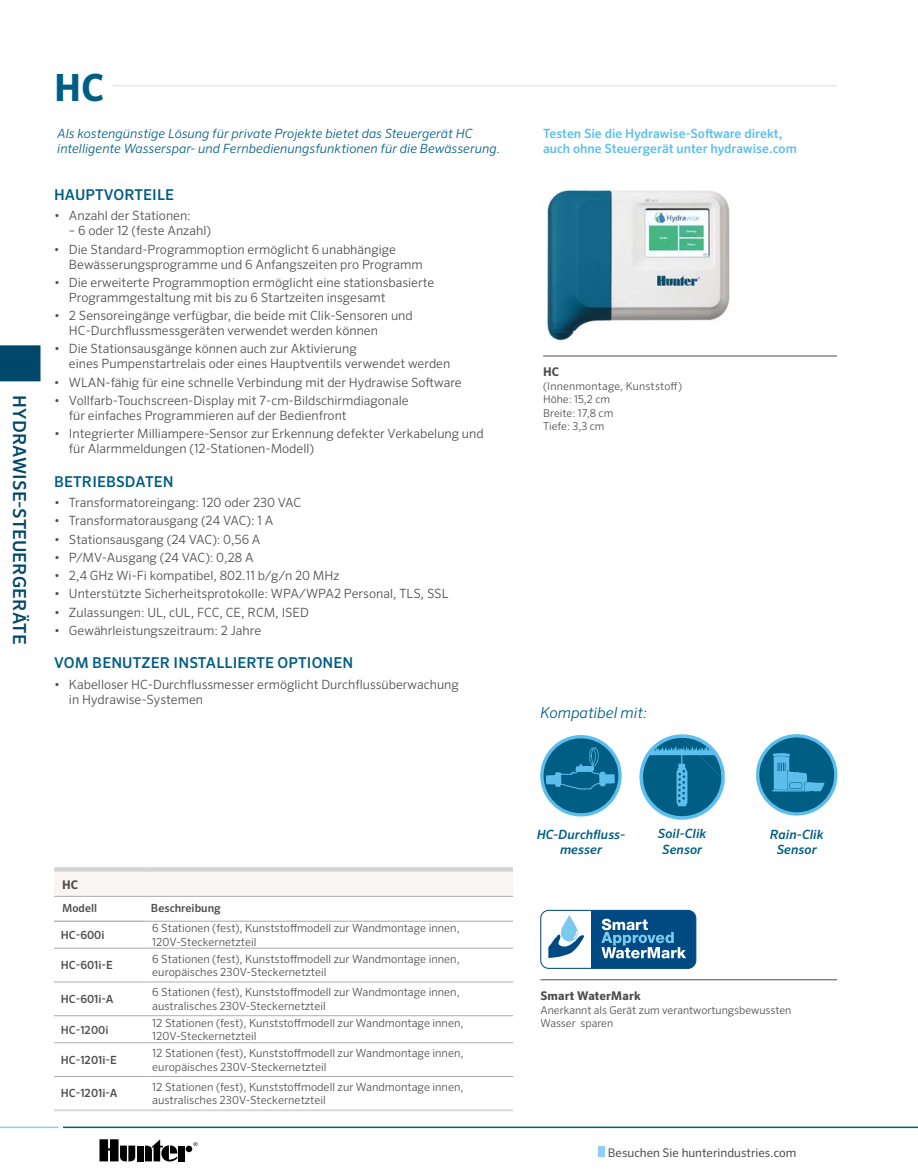
<style>
.page{position:relative;width:918px;height:1175px;background:#fff}
.page>*{position:absolute;margin:0;border:0;box-sizing:border-box;transform-origin:0 0}
.t1{font:700 37.5px "Sero Pro";color:#005d83}
.t2{font:500 18px "Sero Pro";letter-spacing:.01em;color:#004869}
.t3{font:500 15px "Sero Pro";letter-spacing:.01em;color:#005d83}
.t4{font:italic 300 15px "Sero Pro";color:#005d83}
.t5{font:300 12.75px/15px "Sero Pro";color:#4c4d4d}
.t6{font:italic 300 12.75px/15px "Sero Pro";letter-spacing:.005em;color:#005d83}
.t7{font:500 12.75px/15px "Sero Pro";color:#5cbfed}
.t8{font:italic 500 12.75px/15.3px "Sero Pro";letter-spacing:.005em;color:#005d83;text-align:center}
.t9{font:12px "Sero Pro";color:#4c4d4d}
.t10{font:700 12px "Sero Pro";letter-spacing:.01em;color:#4c4d4d}
.t11{font:300 11.25px/13.5px "Sero Pro";color:#4c4d4d}
.t12{font:500 11.25px "Sero Pro";color:#4c4d4d}
.t13{font:500 11.25px "Sero Pro";color:#535454}
.t14{font:300 10.8px/13.5px "Sero Pro";color:#4c4d4d}
</style>
<div class="page">
<div style="left:0;top:345px;width:40px;height:36px;background:#004869"></div>
<div style="left:599px;top:1146px;width:6px;height:10px;background:#8dcef2"></div>
<hr style="left:63px;top:1126px;width:855px;height:2px;background:#005d83">
<hr style="left:0;top:1126px;width:58px;height:2px;background:#8dcef2">
<svg style="left:194px;top:1142px;width:3px;height:4px"></svg>
<div style="left:137px;top:1145px;width:7px;height:16px;background:#000"></div>
<div style="left:186px;top:1145px;width:6px;height:7px;background:#000;border-radius:50%"></div>
<div style="left:178px;top:1145px;width:7px;height:16px;background:#000"></div>
<svg style="left:145px;top:1139px;width:32px;height:22px"></svg>
<svg style="left:100px;top:1139px;width:35px;height:22px"></svg>
<hr style="left:54px;top:85px;width:783px;height:1px;background:#dbdcdc">
<hr style="left:543px;top:356px;width:294px;height:1px;background:#4c4d4d">
<div style="left:54px;top:47px;width:58px;height:53px;background:#fff"></div>
<hr style="left:540px;top:979px;width:297px;height:1px;background:#4c4d4d">
<div style="left:54px;top:869px;width:459px;height:27px;background:#f8f5f2"></div>
<svg style="left:54px;top:947px;width:459px;height:97px"></svg>
<hr style="left:54px;top:867px;width:90px;height:4px;background:#d4d5d5">
<hr style="left:144px;top:867px;width:369px;height:4px;background:#d4d5d5">
<hr style="left:54px;top:896px;width:90px;height:1px;background:#abacac">
<hr style="left:144px;top:896px;width:369px;height:1px;background:#abacac">
<hr style="left:54px;top:921px;width:90px;height:1px;background:#969798">
<hr style="left:144px;top:921px;width:369px;height:1px;background:#a8a9a9">
<hr style="left:54px;top:1109px;width:90px;height:2px;background:#d4d5d5">
<hr style="left:144px;top:1109px;width:369px;height:2px;background:#d4d5d5">
<hr style="left:54px;top:948px;width:90px;height:1px;background:#abacac">
<hr style="left:144px;top:948px;width:369px;height:1px;background:#abacac">
<hr style="left:54px;top:981px;width:90px;height:1px;background:#abacac">
<hr style="left:144px;top:981px;width:369px;height:1px;background:#abacac">
<hr style="left:54px;top:1015px;width:90px;height:1px;background:#abacac">
<hr style="left:144px;top:1015px;width:369px;height:1px;background:#abacac">
<hr style="left:54px;top:1042px;width:90px;height:1px;background:#abacac">
<hr style="left:144px;top:1042px;width:369px;height:1px;background:#abacac">
<hr style="left:54px;top:1076px;width:90px;height:1px;background:#abacac">
<hr style="left:144px;top:1076px;width:369px;height:1px;background:#abacac">
<img style="left:547px;top:189px;width:183px;height:152px">
<svg style="left:639px;top:734px;width:86px;height:85px"></svg>
<svg style="left:756px;top:734px;width:81px;height:81px"></svg>
<div style="left:759px;top:737px;width:75px;height:75px;background:#005d83;border-radius:50%"></div>
<svg style="left:772px;top:753px;width:53px;height:38px"></svg>
<div style="left:540px;top:909px;width:156px;height:59px;border:1px solid #004a83;border-radius:8px"></div>
<svg style="left:548px;top:915px;width:36px;height:43px"></svg>
<svg style="left:591px;top:910px;width:105px;height:58px;background:#276899"></svg>
<svg style="left:540px;top:735px;width:82px;height:81px"></svg>
<div style="left:544px;top:738px;width:74px;height:75px;background:#005d83;border-radius:50%"></div>
<svg style="left:546px;top:747px;width:69px;height:42px"></svg>
<h2 class="t2" style="left:30px;top:395px;width:251px;rotate:90deg">HYDRAWISE-STEUERGERÄTE</h2>
<h1 class="t1" style="left:54px;top:64px;width:51px">HC</h1>
<p class="t6" style="left:57px;top:126px;width:445px">Als kostengünstige Lösung für private Projekte bietet das Steuergerät HC intelligente Wasserspar- und Fernbedienungsfunktionen für die Bewässerung.</p>
<p class="t3" style="left:54px;top:185px;width:122px">HAUPTVORTEILE</p>
<p class="t5" style="left:54px;top:208px;width:138px">• Anzahl der Stationen:</p>
<p class="t5" style="left:69px;top:223px;width:144px">– 6 oder 12 (feste Anzahl)</p>
<p class="t5" style="left:69px;top:241px;width:355px;text-indent:-15px">• Die Standard-Programmoption ermöglicht 6 unabhängige<br>Bewässerungsprogramme und 6 Anfangszeiten pro Programm</p>
<p class="t5" style="left:69px;top:275px;width:367px;text-indent:-15px">• Die erweiterte Programmoption ermöglicht eine stationsbasierte<br>Programmgestaltung mit bis zu 6 Startzeiten insgesamt</p>
<p class="t5" style="left:69px;top:308px;width:345px;text-indent:-15px">• 2 Sensoreingänge verfügbar, die beide mit Clik-Sensoren und<br>HC-Durchflussmessgeräten verwendet werden können</p>
<p class="t5" style="left:69px;top:341px;width:383px;text-indent:-15px">• Die Stationsausgänge können auch zur Aktivierung<br>eines Pumpenstartrelais oder eines Hauptventils verwendet werden</p>
<p class="t5" style="left:54px;top:374px;width:409px">• WLAN-fähig für eine schnelle Verbindung mit der Hydrawise Software</p>
<p class="t5" style="left:69px;top:393px;width:341px;text-indent:-15px">• Vollfarb-Touchscreen-Display mit 7-cm-Bildschirmdiagonale für einfaches Programmieren auf der Bedienfront</p>
<p class="t5" style="left:69px;top:426px;width:416px;text-indent:-15px">• Integrierter Milliampere-Sensor zur Erkennung defekter Verkabelung und für Alarmmeldungen (12-Stationen-Modell)</p>
<p class="t3" style="left:54px;top:472px;width:121px">BETRIEBSDATEN</p>
<p class="t5" style="left:54px;top:495px;width:249px">• Transformatoreingang: 120 oder 230 VAC</p>
<p class="t5" style="left:54px;top:513px;width:221px">• Transformatorausgang (24 VAC): 1 A</p>
<p class="t5" style="left:54px;top:531px;width:208px">• Stationsausgang (24 VAC): 0,56 A</p>
<p class="t5" style="left:54px;top:549px;width:201px">• P/MV-Ausgang (24 VAC): 0,28 A</p>
<p class="t5" style="left:54px;top:568px;width:287px">• 2,4 GHz Wi-Fi kompatibel, 802.11 b/g/n 20 MHz</p>
<p class="t5" style="left:54px;top:586px;width:396px">• Unterstützte Sicherheitsprotokolle: WPA/WPA2 Personal, TLS, SSL</p>
<p class="t5" style="left:54px;top:604px;width:257px">• Zulassungen: UL, cUL, FCC, CE, RCM, ISED</p>
<p class="t5" style="left:54px;top:622px;width:209px">• Gewährleistungszeitraum: 2 Jahre</p>
<p class="t3" style="left:54px;top:654px;width:301px">VOM BENUTZER INSTALLIERTE OPTIONEN</p>
<p class="t5" style="left:69px;top:676px;width:391px;text-indent:-15px">• Kabelloser HC-Durchflussmesser ermöglicht Durchflussüberwachung in Hydrawise-Systemen</p>
<p class="t7" style="left:543px;top:126px;width:255px">Testen Sie die Hydrawise-Software direkt, auch ohne Steuergerät unter hydrawise.com</p>
<p class="t10" style="left:543px;top:365px;width:18px">HC</p>
<p class="t14" style="left:543px;top:379px;width:140px">(Innenmontage, Kunststoff)<br>Höhe: 15,2 cm<br>Breite: 17,8 cm<br>Tiefe: 3,3 cm</p>
<p class="t4" style="left:540px;top:703px;width:109px">Kompatibel mit:</p>
<p class="t10" style="left:62px;top:877px;width:18px">HC</p>
<p class="t12" style="left:62px;top:901px;width:36px">Modell</p>
<p class="t12" style="left:151px;top:901px;width:71px">Beschreibung</p>
<p class="t12" style="left:61px;top:928px;width:45px">HC-600i</p>
<p class="t11" style="left:152px;top:921px;width:309px">6 Stationen (fest), Kunststoffmodell zur Wandmontage innen,<br>120V-Steckernetzteil</p>
<p class="t12" style="left:61px;top:958px;width:54px">HC-601i-E</p>
<p class="t11" style="left:152px;top:951px;width:309px">6 Stationen (fest), Kunststoffmodell zur Wandmontage innen, europäisches 230V-Steckernetzteil</p>
<p class="t12" style="left:61px;top:992px;width:54px">HC-601i-A</p>
<p class="t11" style="left:152px;top:985px;width:309px">6 Stationen (fest), Kunststoffmodell zur Wandmontage innen, australisches 230V-Steckernetzteil</p>
<p class="t13" style="left:61px;top:1022px;width:49px">HC-1200i</p>
<p class="t11" style="left:152px;top:1016px;width:313px">12 Stationen (fest), Kunststoffmodell zur Wandmontage innen,<br>120V-Steckernetzteil</p>
<p class="t12" style="left:61px;top:1053px;width:58px">HC-1201i-E</p>
<p class="t11" style="left:152px;top:1046px;width:313px">12 Stationen (fest), Kunststoffmodell zur Wandmontage innen, europäisches 230V-Steckernetzteil</p>
<p class="t12" style="left:61px;top:1086px;width:58px">HC-1201i-A</p>
<p class="t11" style="left:152px;top:1079px;width:313px">12 Stationen (fest), Kunststoffmodell zur Wandmontage innen, australisches 230V-Steckernetzteil</p>
<p class="t8" style="left:537px;top:826px;width:90px">HC-Durchfluss&shy;messer</p>
<p class="t8" style="left:658px;top:826px;width:50px">Soil-Clik<br>Sensor</p>
<p class="t8" style="left:770px;top:827px;width:56px">Rain-Clik<br>Sensor</p>
<p class="t10" style="left:540px;top:988px;width:102px">Smart WaterMark</p>
<p class="t14" style="left:540px;top:1003px;width:253px">Anerkannt als Gerät zum verantwortungsbewussten<br>Wasser sparen</p>
<p class="t9" style="left:608px;top:1145px;width:190px">Besuchen Sie hunterindustries.com</p>
</div>
